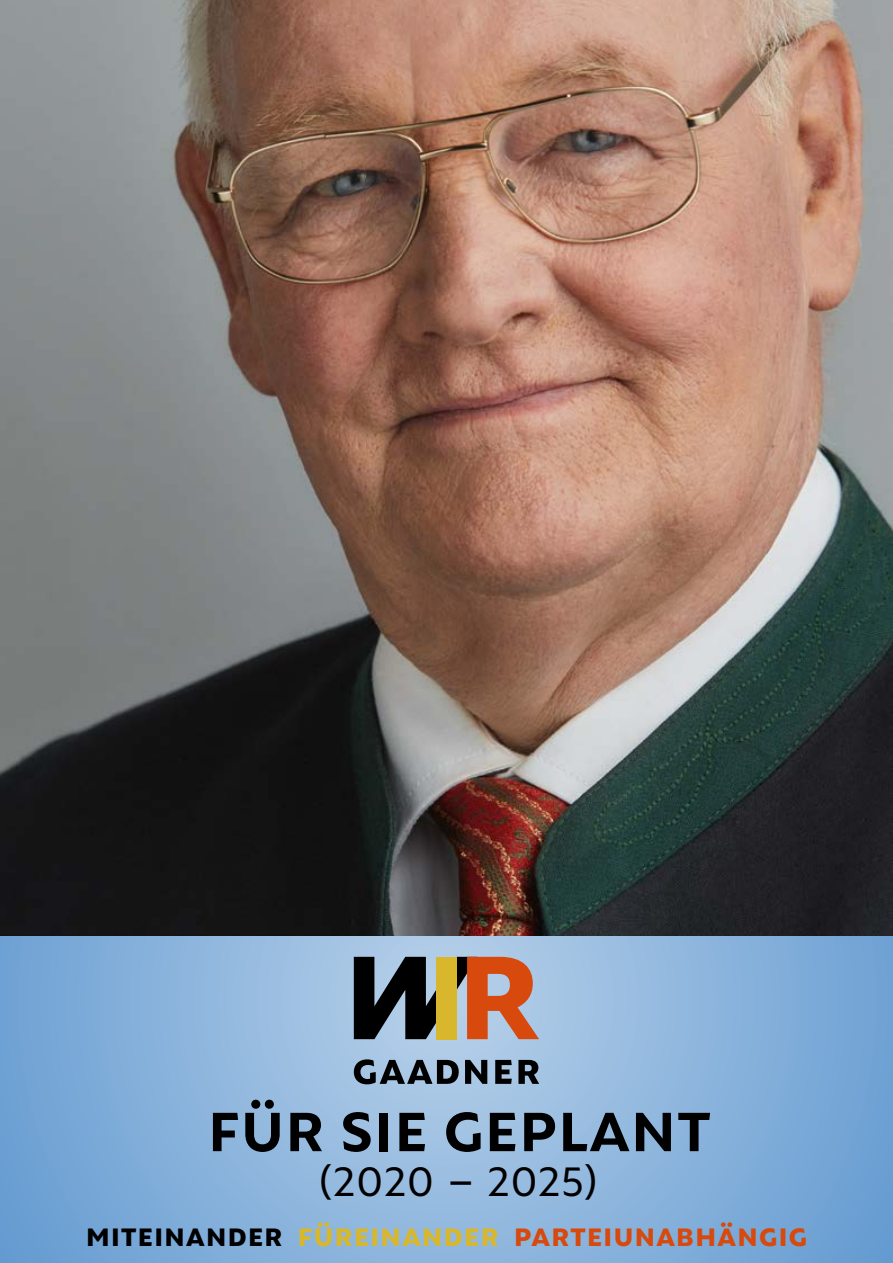
<style>
.page{position:relative;width:893px;height:1263px;background:#fff}
.page>*{position:absolute;margin:0;border:0;box-sizing:border-box;transform-origin:0 0}
.t1{font:700 60px "Autor";letter-spacing:.025em;color:#000}
.t2{font:45px "Autor";letter-spacing:.025em;color:#000}
.t3{font:800 27.3px "Autor";letter-spacing:.05em;color:#d7490c}
.s1{color:#000}
.s2{color:#d9b72c}
</style>
<div class="page">
<svg style="left:0;top:935px;width:893px;height:328px;background:#89b2db"></svg>
<img style="left:0;top:0;width:893px;height:935px">
<svg style="left:354px;top:1059px;width:105px;height:25px;background:#566574"></svg>
<svg style="left:465px;top:1060px;width:22px;height:24px"></svg>
<svg style="left:495px;top:1060px;width:17px;height:24px"></svg>
<svg style="left:518px;top:1060px;width:21px;height:24px"></svg>
<svg style="left:354px;top:957px;width:185px;height:82px;background:#84644d"></svg>
<h1 class="t1" style="left:208px;top:1095px;width:504px">FÜR SIE GEPLANT</h1>
<h2 class="t2" style="left:319px;top:1154px;width:280px">(2020 – 2025)</h2>
<p class="t3" style="left:86px;top:1220px;width:722px"><span class="s1">MITEINANDER</span> <span class="s2">FÜREINANDER</span> PARTEIUNABHÄNGIG</p>
</div>
